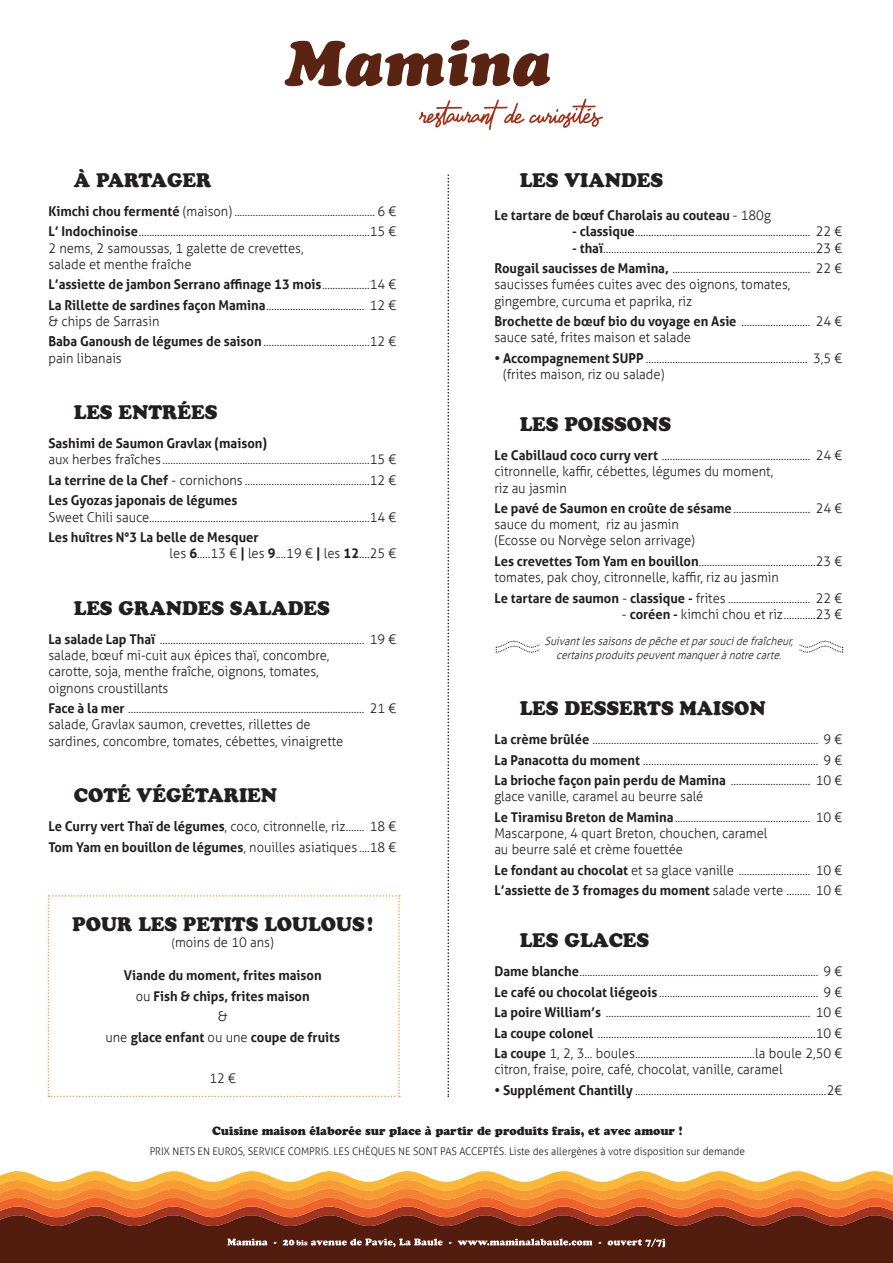
<style>
.page{position:relative;width:893px;height:1263px;background:#fff}
.page>*{position:absolute;margin:0;border:0;box-sizing:border-box;transform-origin:0 0}
.t1{font:19.5px "Cooper Black Std";color:#231f20;scale:.96 1}
.t2{font:300 13.5px/16.2px "Aller";color:#231f20;scale:.96 1}
.t3{font:700 13.5px/16.5px "Aller";color:#231f20;scale:.96 1}
.t4{font:12px "Cooper Black Std";color:#231f20;scale:.96 1}
.t5{font:italic 300 11.25px/13.5px "Aller";color:#231f20;text-align:center;scale:.92 1}
.t6{font:300 10.5px "Aller";color:#231f20;scale:.96 1}
.s1{font-weight:700}
.s2{font-weight:300}
.s3{color:#fff}
.s4{font-size:12px}
</style>
<div class="page">
<svg style="left:495px;top:640px;width:45px;height:13px"></svg>
<svg style="left:799px;top:640px;width:44px;height:13px"></svg>
<svg style="left:0;top:1171px;width:893px;height:92px"></svg>
<svg style="left:285px;top:40px;width:265px;height:46px"></svg>
<svg style="left:419px;top:99px;width:184px;height:31px"></svg>
<svg style="left:447px;top:175px;width:2px;height:922px"></svg>
<svg style="left:48px;top:895px;width:352px;height:202px"></svg>
<p class="t1" style="left:74px;top:168px;width:145px">À PARTAGER</p>
<p class="t2" style="left:48px;top:203px;width:364px"><span class="s1">Kimchi chou fermenté</span> (maison) ..................................................... 6 €</p>
<p class="t2" style="left:48px;top:224px;width:364px"><span class="s1">L’ Indochinoise</span>.......................................................................................15 €<br>2 nems, 2 samoussas, 1 galette de crevettes,<br>salade et menthe fraîche</p>
<p class="t3" style="left:48px;top:276px;width:364px">L’assiette de jambon Serrano affinage 13 mois<span class="s2">..................14 €</span></p>
<p class="t2" style="left:48px;top:297px;width:364px"><span class="s1">La Rillette de sardines façon Mamina</span>..................................... 12 € &amp; chips de Sarrasin</p>
<p class="t2" style="left:48px;top:334px;width:364px"><span class="s1">Baba Ganoush de légumes de saison</span> ........................................12 € pain libanais</p>
<p class="t1" style="left:74px;top:401px;width:151px">LES ENTRÉES</p>
<p class="t2" style="left:48px;top:435px;width:364px"><span class="s1">Sashimi de Saumon Gravlax (maison)<br></span>aux herbes fraîches ..............................................................................15 €</p>
<p class="t2" style="left:48px;top:472px;width:364px"><span class="s1">La terrine de la Chef</span> - cornichons ...............................................12 €</p>
<p class="t2" style="left:48px;top:492px;width:364px"><span class="s1">Les Gyozas japonais de légumes<br></span>Sweet Chili sauce...................................................................................14 €</p>
<p class="t3" style="left:48px;top:529px;width:364px">Les huîtres N°3 La belle de Mesquer <span class="s3">................................</span><span class="s2">les</span> 6<span class="s2">.....13 €</span> | <span class="s2">les</span> 9<span class="s2">....19 €</span> | <span class="s2">les</span> 12<span class="s2">....25 €</span></p>
<p class="t1" style="left:74px;top:596px;width:268px">LES GRANDES SALADES</p>
<p class="t2" style="left:48px;top:631px;width:364px"><span class="s1">La salade Lap Thaï</span> ............................................................................. 19 € salade, bœuf mi-cuit aux épices thaï, concombre,<br>carotte, soja, menthe fraîche, oignons, tomates,<br>oignons croustillants</p>
<p class="t2" style="left:48px;top:700px;width:364px"><span class="s1">Face à la mer</span> ......................................................................................... 21 € salade, Gravlax saumon, crevettes, rillettes de<br>sardines, concombre, tomates, cébettes, vinaigrette</p>
<p class="t1" style="left:74px;top:783px;width:213px">COTÉ VÉGÉTARIEN</p>
<p class="t2" style="left:48px;top:818px;width:364px"><span class="s1">Le Curry vert Thaï de légumes</span>, coco, citronnelle, riz....... 18 €</p>
<p class="t2" style="left:48px;top:839px;width:364px"><span class="s1">Tom Yam en bouillon de légumes</span>, nouilles asiatiques ....18 €</p>
<p class="t1" style="left:72px;top:912px;width:315px">POUR LES PETITS LOULOUS!</p>
<p class="t2" style="left:172px;top:934px;width:108px"><span class="s4">(</span>moins de 10 ans)</p>
<p class="t3" style="left:124px;top:967px;width:207px">Viande du moment, frites maison</p>
<p class="t3" style="left:136px;top:988px;width:183px"><span class="s2">ou</span> Fish &amp; chips, frites maison</p>
<p class="t2" style="left:218px;top:1008px;width:12px">&amp;</p>
<p class="t3" style="left:105px;top:1028px;width:246px"><span class="s2">une</span> glace enfant <span class="s2">ou une</span> coupe de fruits</p>
<p class="t2" style="left:209px;top:1070px;width:29px">12 €</p>
<p class="t1" style="left:520px;top:168px;width:151px">LES VIANDES</p>
<p class="t3" style="left:494px;top:207px;width:290px">Le tartare de bœuf Charolais au couteau <span class="s2">- 180g</span></p>
<p class="t2" style="left:572px;top:224px;width:283px"><span class="s1">- classique</span>.................................................................. 22 €</p>
<p class="t2" style="left:572px;top:240px;width:283px"><span class="s1">- thaï</span>................................................................................23 €</p>
<p class="t2" style="left:494px;top:260px;width:364px"><span class="s1">Rougail saucisses de Mamina,</span> .................................................... 22 € saucisses fumées cuites avec des oignons, tomates, gingembre, curcuma et paprika, riz</p>
<p class="t2" style="left:494px;top:313px;width:364px"><span class="s1">Brochette de bœuf bio du voyage en Asie</span> .......................... 24 € sauce saté, frites maison et salade</p>
<p class="t2" style="left:503px;top:350px;width:355px;text-indent:-9px"><span class="s1">• Accompagnement SUPP</span> ............................................................. 3,5 € (frites maison, riz ou salade)</p>
<p class="t1" style="left:520px;top:413px;width:159px">LES POISSONS</p>
<p class="t2" style="left:494px;top:447px;width:364px"><span class="s1">Le Cabillaud coco curry vert</span> ........................................................ 24 € citronnelle, kaffir, cébettes, légumes du moment,<br>riz au jasmin</p>
<p class="t2" style="left:494px;top:500px;width:364px"><span class="s1">Le pavé de Saumon en croûte de sésame</span>............................. 24 € sauce du moment, riz au jasmin<br>(Ecosse ou Norvège selon arrivage)</p>
<p class="t2" style="left:494px;top:553px;width:364px"><span class="s1">Les crevettes Tom Yam en bouillon</span>............................................23 € tomates, pak choy, citronnelle, kaffir, riz au jasmin</p>
<p class="t2" style="left:494px;top:590px;width:364px"><span class="s1">Le tartare de saumon</span> - <span class="s1">classique -</span> frites ............................... 22 €</p>
<p class="t2" style="left:622px;top:606px;width:231px">- <span class="s1">coréen -</span> kimchi chou et riz............23 €</p>
<p class="t5" style="left:544px;top:634px;width:275px">Suivantlessaisonsdepêcheetparsoucidefraîcheur, certainsproduitspeuventmanquerànotrecarte.</p>
<p class="t1" style="left:520px;top:696px;width:258px">LES DESSERTS MAISON</p>
<p class="t2" style="left:494px;top:731px;width:364px"><span class="s1">La crème brûlée</span> ..................................................................................... 9 €</p>
<p class="t2" style="left:494px;top:752px;width:364px"><span class="s1">La Panacotta du moment</span> .................................................................. 9 €</p>
<p class="t2" style="left:494px;top:772px;width:364px"><span class="s1">La brioche façon pain perdu de Mamina</span> .............................. 10 € glace vanille, caramel au beurre salé</p>
<p class="t2" style="left:494px;top:809px;width:364px"><span class="s1">Le Tiramisu Breton de Mamina</span>................................................... 10 €<br>Mascarpone, 4 quart Breton, chouchen, caramel<br>au beurre salé et crème fouettée</p>
<p class="t2" style="left:494px;top:862px;width:364px"><span class="s1">Le fondant au chocolat</span> et sa glace vanille ........................... 10 €</p>
<p class="t3" style="left:494px;top:882px;width:364px">L’assiette de 3 fromages du moment <span class="s2">salade verte ......... 10 €</span></p>
<p class="t1" style="left:520px;top:929px;width:136px">LES GLACES</p>
<p class="t2" style="left:494px;top:963px;width:364px"><span class="s1">Dame blanche</span>.......................................................................................... 9 €</p>
<p class="t2" style="left:494px;top:984px;width:364px"><span class="s1">Le café ou chocolat liégeois</span> ............................................................ 9 €</p>
<p class="t2" style="left:494px;top:1004px;width:364px"><span class="s1">La poire William’s</span> ............................................................................. 10 €</p>
<p class="t2" style="left:494px;top:1025px;width:364px"><span class="s1">La coupe colonel</span> ..................................................................................10 €</p>
<p class="t2" style="left:494px;top:1045px;width:364px"><span class="s1">La coupe</span> 1, 2, 3... boules.............................................la boule 2,50 € citron, fraise, poire, café, chocolat, vanille, caramel</p>
<p class="t2" style="left:494px;top:1082px;width:364px"><span class="s1">• Supplément Chantilly</span> ........................................................................2€</p>
<p class="t4" style="left:212px;top:1123px;width:491px">Cuisine maison élaborée sur place à partir de produits frais, et avec amour !</p>
<p class="t6" style="left:150px;top:1145px;width:622px">PRIX NETS EN EUROS, SERVICE COMPRIS. LES CHÈQUES NE SONT PAS ACCEPTÉS. Liste des allergènes à votre disposition sur demande</p>
</div>
